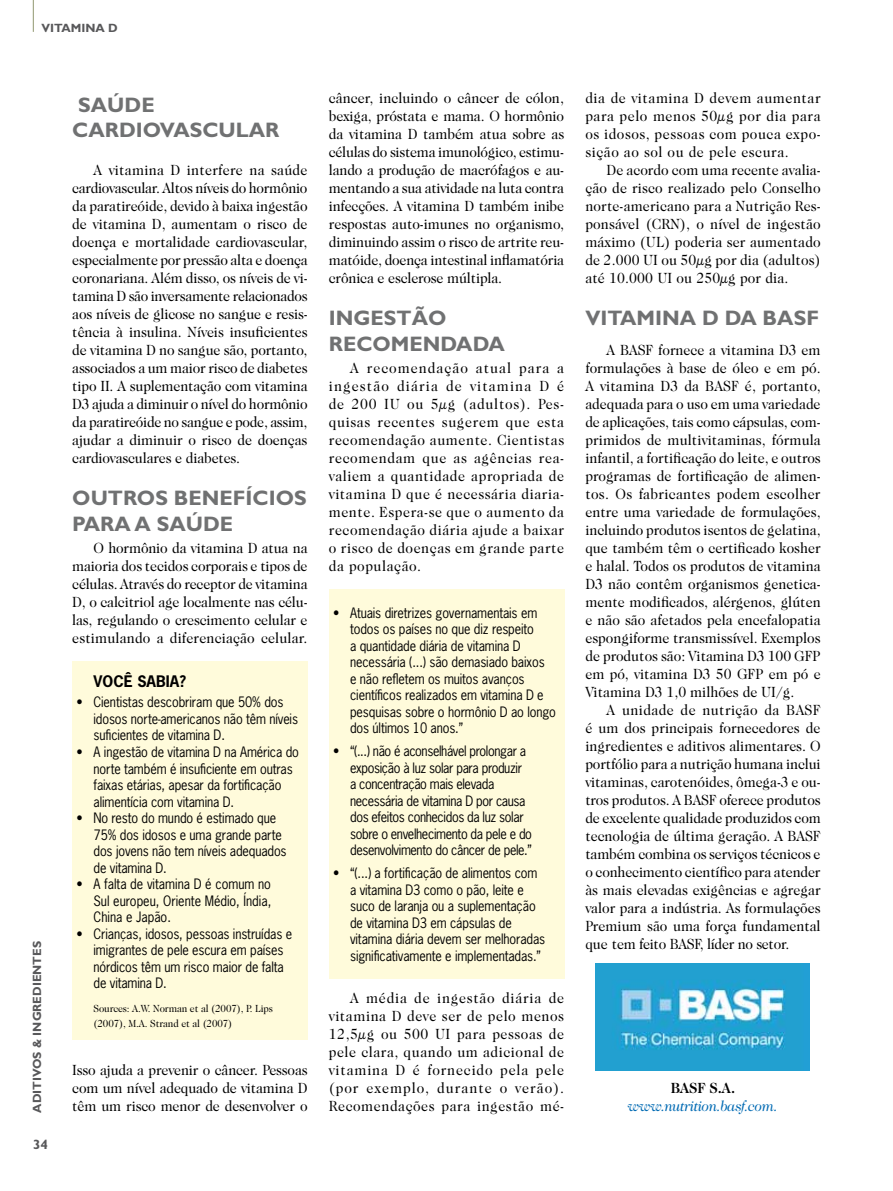
<style>
.page{position:relative;width:893px;height:1191px;background:#fff}
.page>*{position:absolute;margin:0;border:0;box-sizing:border-box;transform-origin:0 0}
.t1{font:700 21px/25.2px "Gill Sans";color:#707172}
.t2{font:15px/18px "Caslon 224 IT Cby BT";color:#000;text-align:justify;scale:.93 1}
.t3{font:italic 15px "Caslon 224 IT Cby BT";letter-spacing:-.01em;color:#006ab3;scale:.93 1}
.t4{font:700 15px "News Gothic Std";color:#000}
.t5{font:700 15px "Caslon 224 IT Cby BT";color:#000;scale:.93 1}
.t6{font:13.5px/16.5px "News Gothic Std";letter-spacing:-.01em;color:#000;scale:.93 1}
.t7{font:13.5px/16.5px "News Gothic Std";letter-spacing:-.03em;color:#000;scale:.93 1}
.t8{font:700 13.5px "Gill Sans";color:#58585a}
.t9{font:700 12px "Gill Sans";color:#58585a}
.t10{font:10.5px/15px "Caslon 224 IT Cby BT";letter-spacing:-.01em;color:#000;scale:.93 1}
</style>
<div class="page">
<div style="left:72px;top:661px;width:236px;height:378px;background:#fffbdb"></div>
<div style="left:329px;top:589px;width:235px;height:389px;background:#fffbdb"></div>
<img style="left:595px;top:963px;width:214px;height:107px">
<hr style="left:33px;top:0;width:1px;height:32px;background:#919770">
<p class="t9" style="left:42px;top:21px;width:23px">VITAM</p>
<p class="t9" style="left:81px;top:21px;width:36px">INA D</p>
<p class="t9" style="left:30px;top:1112px;width:171px;rotate:-90deg">ADITIVOS &amp; INGREDIENTES</p>
<p class="t8" style="left:33px;top:1136px;width:16px">34</p>
<h1 class="t1" style="left:72px;top:92px;width:209px">SAÚDE<br>CARDI OVASCULAR</h1>
<p class="t2" style="left:72px;top:161px;width:255px;text-indent:21px">A vitamina D interfere na saúde cardiovascular. Altos níveis do hormônio da paratireóide, devido à baixa ingestão de vitamina D, aumentam o risco de doença e mortalidade cardiovascular, especialmente por pressão alta e doença coronariana. Além disso, os níveis de vi&shy;tamina D são inversamente relacionados aos níveis de glicose no sangue e resis&shy;tência à insulina. Níveis insuficientes de vitamina D no sangue são, portanto, associados a um maior risco de diabetes tipo II. A suplementação com vitamina D3 ajuda a diminuir o nível do hormônio da paratireóide no sangue e pode, assim, ajudar a diminuir o risco de doenças cardiovasculares e diabetes.</p>
<h1 class="t1" style="left:72px;top:485px;width:236px">OUTROS BENEFÍCIOS<br>PARA A SAÚDE</h1>
<p class="t2" style="left:72px;top:539px;width:255px;text-indent:21px">O hormônio da vitamina D atua na maioria dos tecidos corporais e tipos de células. Através do receptor de vitamina D, o calcitriol age localmente nas célu&shy;las, regulando o crescimento celular e estimulando a diferenciação celular.</p>
<p class="t4" style="left:94px;top:671px;width:94px">VOCÊ SABIA?</p>
<p class="t6" style="left:94px;top:694px;width:221px;text-indent:-17px">• Cientistas descobriram que 50% dos idosos norte-americanos não têm níveis suficientes de vitamina D.</p>
<p class="t6" style="left:94px;top:743px;width:222px;text-indent:-17px">• A ingestão de vitamina D na América do norte também é insuficiente em outras faixas etárias, apesar da fortificação alimentícia com vitamina D.</p>
<p class="t6" style="left:94px;top:809px;width:209px;text-indent:-17px">• No resto do mundo é estimado que<br>75% dos idosos e uma grande parte dos jovens não tem níveis adequados de vitamina D.</p>
<p class="t6" style="left:94px;top:875px;width:193px;text-align:justify;text-indent:-17px">• A falta de vitamina D é comum no Sul europeu, Oriente Médio, Índia, China e Japão.</p>
<p class="t6" style="left:94px;top:925px;width:215px;text-indent:-17px">• Crianças, idosos, pessoas instruídas e imigrantes de pele escura em países nórdicos têm um risco maior de falta de vitamina D.</p>
<p class="t10" style="left:94px;top:1000px;width:194px">Sources: A.W. Norman et al (2007), P. Lips (2007), M.A. Strand et al (2007)</p>
<p class="t2" style="left:72px;top:1061px;width:255px">Isso ajuda a prevenir o câncer. Pessoas com um nível adequado de vitamina D têm um risco menor de desenvolver o</p>
<p class="t2" style="left:329px;top:89px;width:255px">câncer, incluindo o câncer de cólon, bexiga, próstata e mama. O hormônio da vitamina D também atua sobre as células do sistema imunológico, estimu&shy;lando a produção de macrófagos e au&shy;mentando a sua atividade na luta contra infecções. A vitamina D também inibe respostas auto-imunes no organismo, diminuindo assim o risco de artrite reu&shy;matóide, doença intestinal inflamatória crônica e esclerose múltipla.</p>
<h1 class="t1" style="left:329px;top:305px;width:177px">INGESTÃO<br>RECOMENDADA</h1>
<p class="t2" style="left:329px;top:359px;width:255px;text-indent:21px">A recomendação atual para a ingestão diária de vitamina D é de 200 IU ou 5μg (adultos). Pes&shy;quisas recentes sugerem que esta recomendação aumente. Cientistas recomendam que as agências rea&shy;valiem a quantidade apropriada de vitamina D que é necessária diaria&shy;mente. Espera-se que o aumento da recomendação diária ajude a baixar o risco de doenças em grande parte da população.</p>
<p class="t6" style="left:350px;top:604px;width:223px;text-indent:-17px">• Atuais diretrizes governamentais em todos os países no que diz respeito<br>a quantidade diária de vitamina D necessária (...) são demasiado baixos<br>e não refletem os muitos avanços científicos realizados em vitamina D e pesquisas sobre o hormônio D ao longo dos últimos 10 anos.”</p>
<p class="t7" style="left:350px;top:742px;width:197px;text-indent:-17px">• “(...) não é aconselhável prolongar a exposição à luz solar para produzir<br>a concentração mais elevada necessária de vitamina D por causa dos efeitos conhecidos da luz solar sobre o envelhecimento da pele e do desenvolvimento do câncer de pele.”</p>
<p class="t6" style="left:350px;top:864px;width:211px;text-indent:-17px">• “(...) a fortificação de alimentos com a vitamina D3 como o pão, leite e suco de laranja ou a suplementação de vitamina D3 em cápsulas de vitamina diária devem ser melhoradas significativamente e implementadas.”</p>
<p class="t2" style="left:329px;top:989px;width:255px;text-indent:21px">A média de ingestão diária de vitamina D deve ser de pelo menos 12,5μg ou 500 UI para pessoas de pele clara, quando um adicional de vitamina D é fornecido pela pele (por exemplo, durante o verão).<br>Recomendações para ingestão mé-</p>
<p class="t2" style="left:585px;top:89px;width:255px">dia de vitamina D devem aumentar para pelo menos 50μg por dia para os idosos, pessoas com pouca expo&shy;sição ao sol ou de pele escura.</p>
<p class="t2" style="left:585px;top:161px;width:255px;text-indent:21px">De acordo com uma recente avalia&shy;ção de risco realizado pelo Conselho norte-americano para a Nutrição Res&shy;ponsável (CRN), o nível de ingestão máximo (UL) poderia ser aumentado de 2.000 UI ou 50μg por dia (adultos) até 10.000 UI ou 250μg por dia.</p>
<h1 class="t1" style="left:585px;top:305px;width:192px">VITAMI NA D DA BAS</h1>
<h1 class="t1" style="left:806px;top:305px;width:14px">F</h1>
<p class="t2" style="left:585px;top:341px;width:255px;text-indent:21px">A BASF fornece a vitamina D3 em formulações à base de óleo e em pó.<br>A vitamina D3 da BASF é, portanto, adequada para o uso em uma variedade de aplicações, tais como cápsulas, com&shy;primidos de multivitaminas, fórmula infantil, a fortificação do leite, e outros programas de fortificação de alimen&shy;tos. Os fabricantes podem escolher entre uma variedade de formulações, incluindo produtos isentos de gelatina, que também têm o certificado kosher e halal. Todos os produtos de vitamina D3 não contêm organismos genetica&shy;mente modificados, alérgenos, glúten e não são afetados pela encefalopatia espongiforme transmissível. Exemplos de produtos são: Vitamina D3 100 GFP em pó, vitamina D3 50 GFP em pó e Vitamina D3 1,0 milhões de UI/g.</p>
<p class="t2" style="left:585px;top:701px;width:255px;text-indent:21px">A unidade de nutrição da BASF é um dos principais fornecedores de ingredientes e aditivos alimentares. O portfólio para a nutrição humana inclui vitaminas, carotenóides, ômega-3 e ou&shy;tros produtos. A BASF oferece produtos de excelente qualidade produzidos com tecnologia de última geração. A BASF também combina os serviços técnicos e o conhecimento científico para atender às mais elevadas exigências e agregar valor para a indústria. As formulações Premium são uma força fundamental que tem feito BASF, líder no setor.</p>
<p class="t5" style="left:671px;top:1079px;width:71px">BASF S.A.</p>
<p class="t3" style="left:628px;top:1097px;width:162px">www.nutrition.basf.com.</p>
</div>
